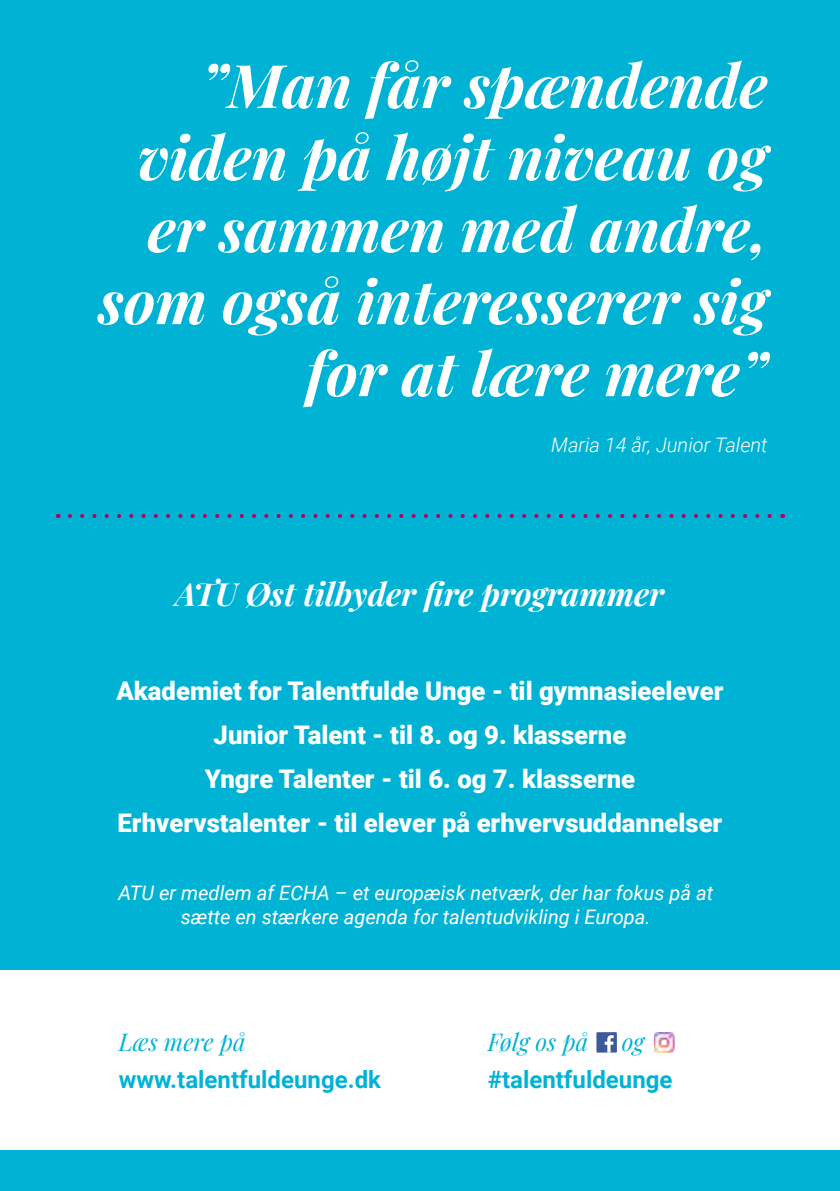
<style>
.page{position:relative;width:840px;height:1191px;background:#fff}
.page>*{position:absolute;margin:0;border:0;box-sizing:border-box;transform-origin:0 0}
.t1{font:italic 700 60px/72px "Playfair Display";color:#fff;text-align:right}
.t2{font:italic 700 32px "Playfair Display";color:#fff}
.t3{font:900 25.6px/44px "Roboto";color:#fff;text-align:center}
.t4{font:700 24px "Roboto";color:#00b3d5}
.t5{font:italic 24px "Playfair Display";color:#00b3d5}
.t6{font:italic 20px/24px "Roboto";color:#fff;text-align:center}
.t7{font:italic 300 20px "Roboto";color:#fff}
</style>
<div class="page">
<div style="left:0;top:0;width:839px;height:1191px;background:#00b3d5"></div>
<div style="left:0;top:969px;width:839px;height:180px;background:#fff"></div>
<svg style="left:70px;top:514px;width:702px;height:4px"></svg>
<div style="left:596px;top:1032px;width:20px;height:20px;background:#3c5a99"></div>
<svg style="left:604px;top:1035px;width:9px;height:17px"></svg>
<img style="left:653px;top:1032px;width:21px;height:20px">
<h1 class="t1" style="left:98px;top:44px;width:670px">”Man får spændende viden på højt niveau og er sammen med andre, som også interesserer sig for at lære mere”</h1>
<p class="t7" style="left:551px;top:431px;width:218px">Maria 14 år, Junior Talent</p>
<p class="t2" style="left:175px;top:568px;width:490px">ATU Øst tilbyder fire programmer</p>
<p class="t3" style="left:116px;top:668px;width:608px">Akademiet for Talentfulde Unge - til gymnasieelever Junior Talent - til 8. og 9. klasserne<br>Yngre Talenter - til 6. og 7. klasserne Erhvervstalenter - til elever på erhvervsuddannelser</p>
<p class="t6" style="left:118px;top:880px;width:596px">ATU er medlem af ECHA – et europæisk netværk, der har fokus på at sætte en stærkere agenda for talentudvikling i Europa.</p>
<p class="t5" style="left:119px;top:1023px;width:128px">Læs mere på</p>
<p class="t4" style="left:119px;top:1063px;width:264px">www.talentfuldeunge.dk</p>
<p class="t5" style="left:487px;top:1023px;width:102px">Følg os på</p>
<p class="t5" style="left:621px;top:1023px;width:24px">og</p>
<p class="t4" style="left:487px;top:1063px;width:186px">#talentfuldeunge</p>
</div>
